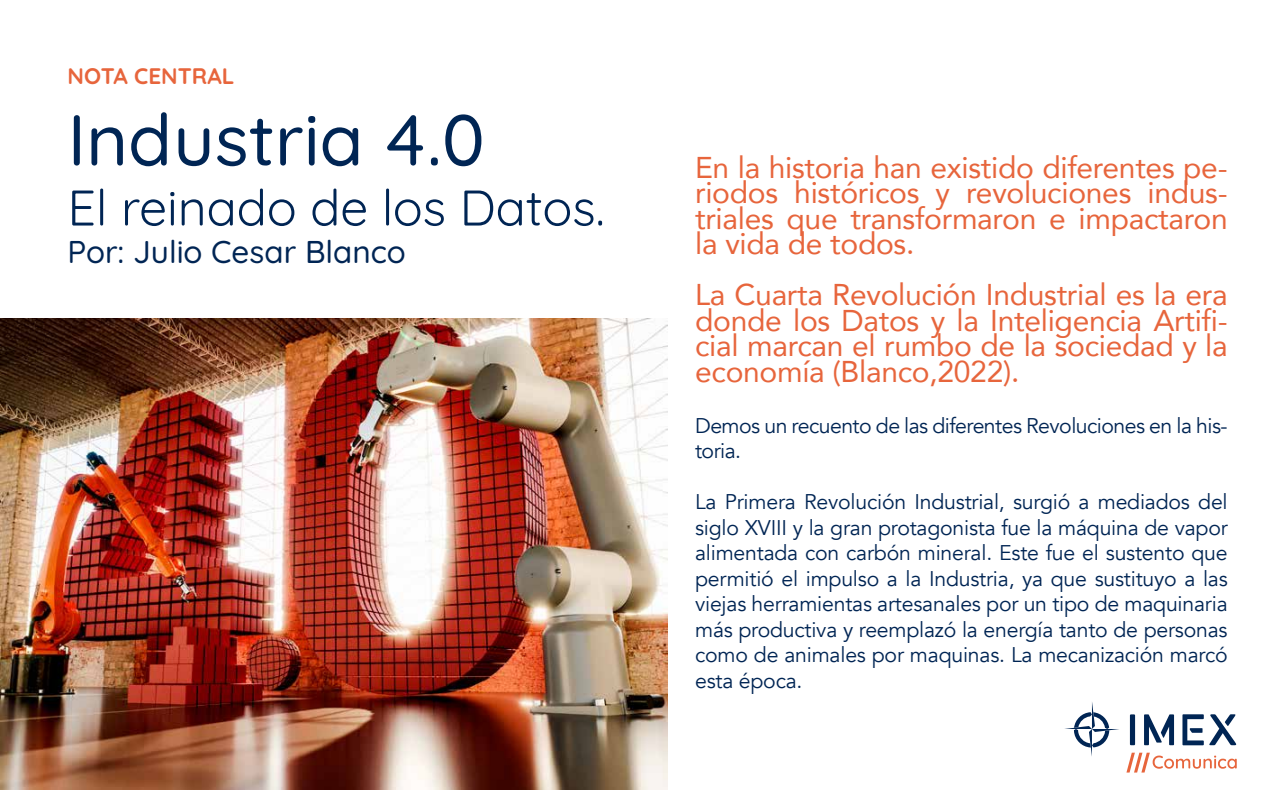
<style>
.page{position:relative;width:1279px;height:790px;background:#fff}
.page>*{position:absolute;margin:0;border:0;box-sizing:border-box;transform-origin:0 0}
.t1{font:500 72px "Quicksand";color:#002554}
.t2{font:50px "Quicksand";color:#002554}
.t3{font:500 31.5px "Quicksand";color:#002554}
.t4{font:30px/25.5px "Avenir";letter-spacing:-.01em;color:#e7653c;text-align:justify}
.t5{font:700 22.5px "Quicksand";color:#e7653c}
.t6{font:21.25px/25.5px "Avenir";letter-spacing:-.025em;color:#002554}
</style>
<div class="page">
<svg style="left:1130px;top:714px;width:5px;height:31px"></svg>
<svg style="left:1144px;top:714px;width:30px;height:31px"></svg>
<svg style="left:1182px;top:714px;width:54px;height:31px"></svg>
<svg style="left:1065px;top:702px;width:54px;height:54px"></svg>
<svg style="left:1126px;top:753px;width:111px;height:20px"></svg>
<img style="left:0;top:319px;width:667px;height:471px">
<p class="t5" style="left:68px;top:58px;width:168px">NOTA CENTRAL</p>
<h1 class="t1" style="left:67px;top:84px;width:419px">Industria 4.0</h1>
<h2 class="t2" style="left:67px;top:169px;width:539px">El reinado de los Datos.</h2>
<h3 class="t3" style="left:67px;top:227px;width:340px">Por: Julio Cesar Blanco</h3>
<h3 class="t4" style="left:695px;top:154px;width:534px">En la historia han existido diferentes pe&shy;riodos históricos y revoluciones indus&shy;triales que transformaron e impactaron la vida de todos.</h3>
<h3 class="t4" style="left:695px;top:281px;width:534px">La Cuarta Revolución Industrial es la era donde los Datos y la Inteligencia Artifi&shy;cial marcan el rumbo de la sociedad y la economía (Blanco,2022).</h3>
<p class="t6" style="left:695px;top:413px;width:534px">Demos un recuento de las diferentes Revoluciones en la his&shy;toria.</p>
<p class="t6" style="left:695px;top:490px;width:534px;text-align:justify">La Primera Revolución Industrial, surgió a mediados del siglo XVIII y la gran protagonista fue la máquina de vapor alimentada con carbón mineral. Este fue el sustento que permitió el impulso a la Industria, ya que sustituyo a las viejas herramientas artesanales por un tipo de maquinaria más productiva y reemplazó la energía tanto de personas como de animales por maquinas. La mecanización marcó esta época.</p>
</div>
